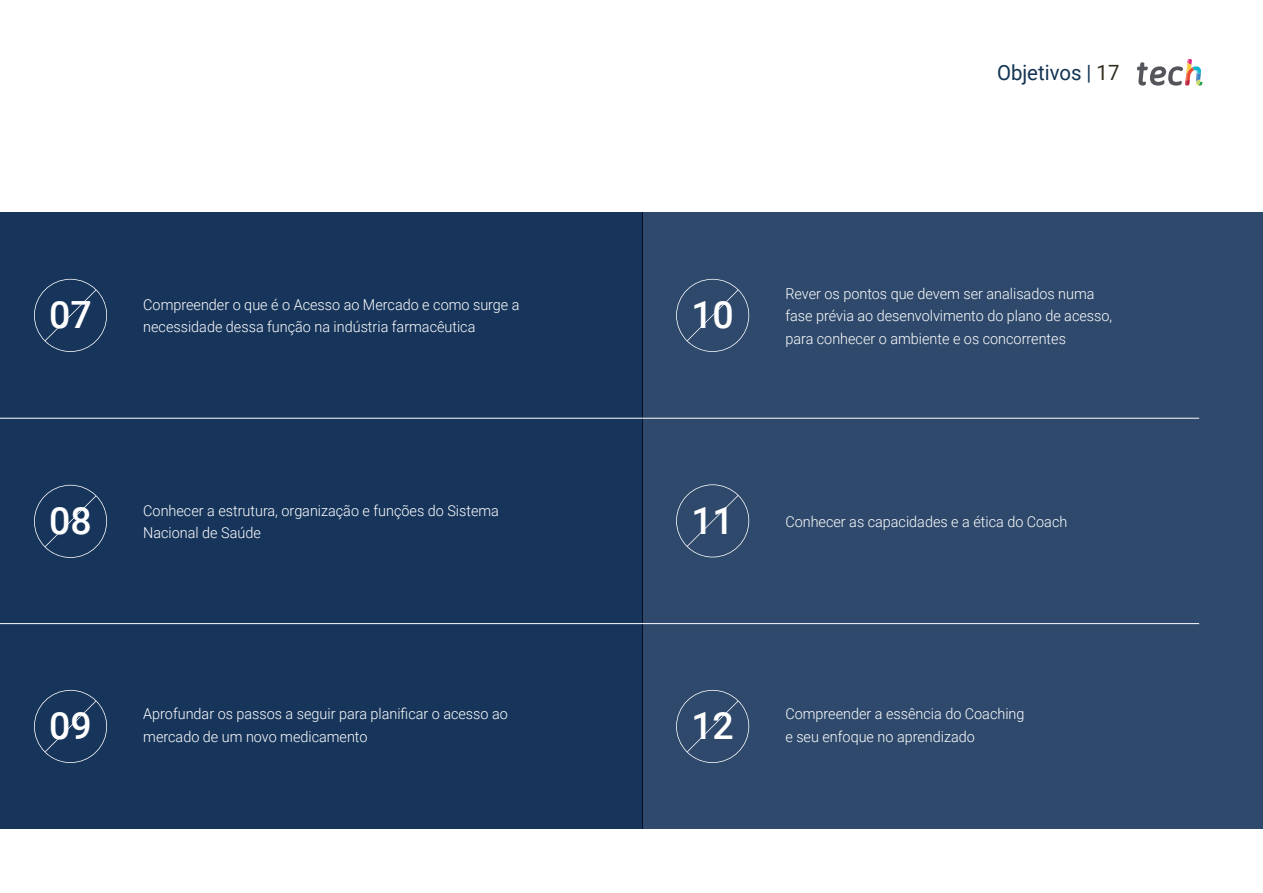
<style>
.page{position:relative;width:1263px;height:893px;background:#fff}
.page>*{position:absolute;margin:0;border:0;box-sizing:border-box;transform-origin:0 0}
.t1{font:500 37.5px "Roboto";color:#fff}
.t2{font:21px "Roboto";color:#123352}
.t3{font:300 15px/22.5px "Roboto";color:#fff;scale:.96 1}
.s1{color:#312e20}
</style>
<div class="page">
<div style="left:0;top:213px;width:642px;height:616px;background:#17355b"></div>
<div style="left:642px;top:213px;width:621px;height:616px;background:#2e496b"></div>
<svg style="left:676px;top:279px;width:73px;height:73px"></svg>
<svg style="left:676px;top:484px;width:73px;height:73px"></svg>
<svg style="left:34px;top:279px;width:73px;height:73px"></svg>
<svg style="left:34px;top:485px;width:73px;height:73px"></svg>
<svg style="left:676px;top:690px;width:73px;height:73px"></svg>
<hr style="left:0;top:418px;width:1199px;height:1px;background:#fff">
<hr style="left:0;top:623px;width:1199px;height:1px;background:#fff">
<svg style="left:34px;top:690px;width:73px;height:73px"></svg>
<svg style="left:1137px;top:59px;width:65px;height:27px"></svg>
<h2 class="t2" style="left:997px;top:57px;width:124px">Objetivos | <span class="s1">17</span></h2>
<h1 class="t1" style="left:49px;top:288px;width:44px">07</h1>
<p class="t3" style="left:143px;top:293px;width:393px">Compreender o que é o Acesso ao Mercado e como surge a necessidade dessa função na indústria farmacêutica</p>
<h1 class="t1" style="left:691px;top:288px;width:44px">10</h1>
<p class="t3" style="left:785px;top:281px;width:342px">Rever os pontos que devem ser analisados numa fase prévia ao desenvolvimento do plano de acesso, para conhecer o ambiente e os concorrentes</p>
<h1 class="t1" style="left:49px;top:494px;width:44px">08</h1>
<p class="t3" style="left:143px;top:499px;width:372px">Conhecer a estrutura, organização e funções do Sistema<br>Nacional de Saúde</p>
<h1 class="t1" style="left:691px;top:494px;width:44px">11</h1>
<p class="t3" style="left:785px;top:509px;width:295px">Conhecer as capacidades e a ética do Coach</p>
<h1 class="t1" style="left:49px;top:699px;width:44px">09</h1>
<p class="t3" style="left:143px;top:702px;width:381px">Aprofundar os passos a seguir para planificar o acesso ao</p>
<p class="t3" style="left:143px;top:725px;width:235px">mercado de um novo medicamento</p>
<h1 class="t1" style="left:691px;top:699px;width:44px">12</h1>
<p class="t3" style="left:785px;top:702px;width:251px">Compreender a essência do Coaching</p>
<p class="t3" style="left:785px;top:725px;width:199px">e seu enfoque no aprendizado</p>
</div>
